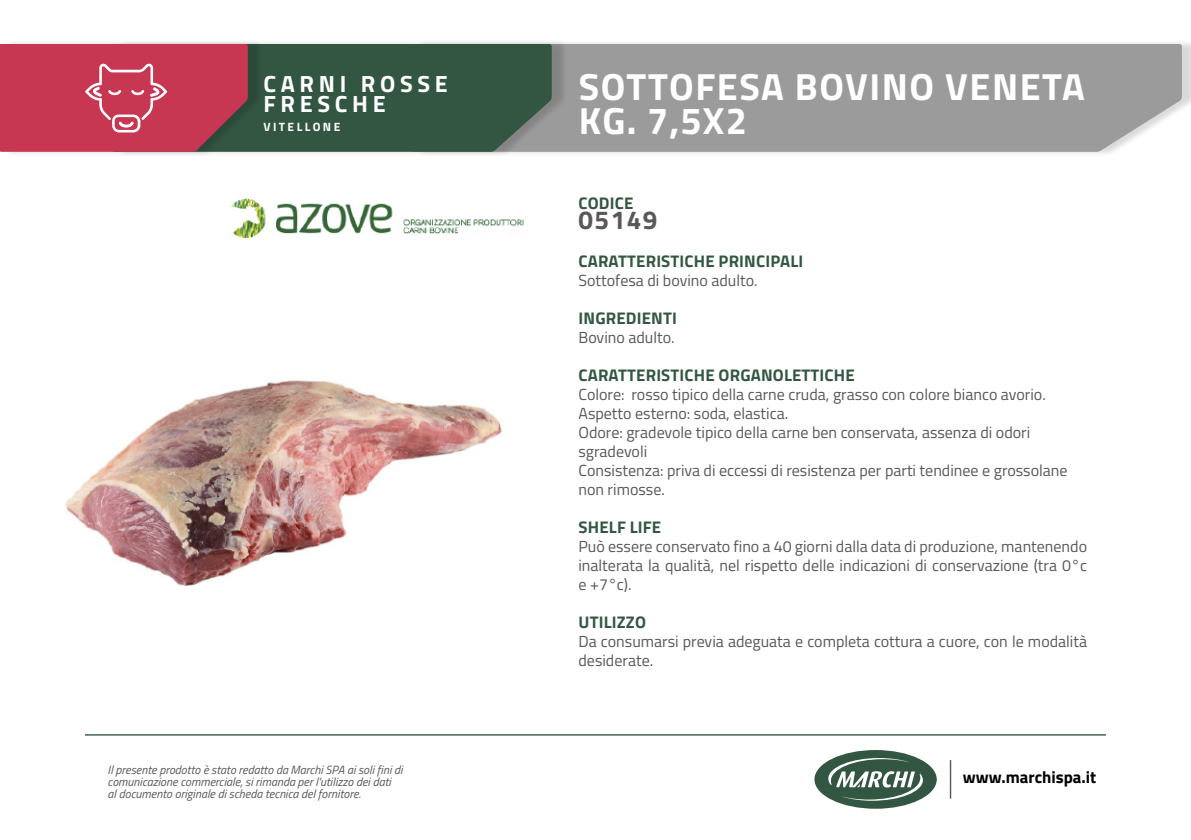
<style>
.page{position:relative;width:1191px;height:840px;background:#fff}
.page>*{position:absolute;margin:0;border:0;box-sizing:border-box;transform-origin:0 0}
.t1{font:700 37.8px/34.2px "Titillium Web";letter-spacing:.04em;color:#fff}
.t2{font:700 26px "Titillium Web";letter-spacing:.06em;color:#585857}
.t3{font:700 23.4px/19.8px "Titillium Web";letter-spacing:.2em;color:#fff}
.t4{font:700 16.8px "Titillium Web";letter-spacing:.01em;color:#335643}
.t5{font:700 16.8px "Titillium Web";color:#000}
.t6{font:16px/19px "Titillium Web";color:#585857}
.t7{font:italic 12px/12px "Titillium Web";color:#585857}
.t8{font:700 12px "Titillium Web";letter-spacing:.2em;color:#fff}
</style>
<div class="page">
<hr style="left:949px;top:759px;width:2px;height:39px;background:#585857">
<div style="left:814px;top:749px;width:122px;height:59px;background:#335643;border-radius:50%"></div>
<svg style="left:828px;top:757px;width:95px;height:43px"></svg>
<hr style="left:85px;top:733px;width:1021px;height:2px;background:#335643">
<div style="left:416px;top:39px;width:775px;height:118px;background:#000;opacity:.15"></div>
<div style="left:567px;top:44px;width:614px;height:108px;background:#9c9b9b"></div>
<div style="left:116px;top:39px;width:451px;height:118px;background:#000;opacity:.15"></div>
<div style="left:264px;top:44px;width:288px;height:108px;background:#335643"></div>
<div style="left:4px;top:39px;width:260px;height:118px;background:#000;opacity:.15"></div>
<svg style="left:0;top:44px;width:248px;height:108px;background:#c13f57"></svg>
<img style="left:65px;top:380px;width:437px;height:206px">
<img style="left:231px;top:198px;width:293px;height:40px">
<p class="t3" style="left:263px;top:73px;width:186px">CARNI ROSSE<br>FRESCHE</p>
<p class="t8" style="left:263px;top:118px;width:78px">VITELLONE</p>
<p class="t3" style="left:302px;top:92px;width:91px">CARNE</p>
<p class="t7" style="left:108px;top:762px;width:296px">Il presente prodotto è stato redatto da Marchi SPA ai soli fini di comunicazione commerciale, si rimanda per l'utilizzo dei dati<br>al documento originale di scheda tecnica del fornitore.</p>
<p class="t1" style="left:578px;top:68px;width:508px">SOTTOFESA BOVINO VENETA<br>KG. 7,5X2</p>
<p class="t4" style="left:578px;top:190px;width:56px">CODICE</p>
<p class="t2" style="left:578px;top:200px;width:81px">05149</p>
<p class="t4" style="left:578px;top:248px;width:226px">CARATTERISTICHE PRINCIPALI</p>
<p class="t6" style="left:578px;top:270px;width:181px">Sottofesa di bovino adulto.</p>
<p class="t4" style="left:578px;top:305px;width:100px">INGREDIENTI</p>
<p class="t6" style="left:578px;top:327px;width:98px">Bovino adulto.</p>
<p class="t4" style="left:578px;top:362px;width:278px">CARATTERISTICHE ORGANOLETTICHE</p>
<p class="t6" style="left:578px;top:384px;width:469px">Colore: rosso tipico della carne cruda, grasso con colore bianco avorio.</p>
<p class="t6" style="left:578px;top:403px;width:211px">Aspetto esterno: soda, elastica.</p>
<p class="t6" style="left:578px;top:422px;width:453px">Odore: gradevole tipico della carne ben conservata, assenza di odori sgradevoli</p>
<p class="t6" style="left:578px;top:460px;width:490px">Consistenza: priva di eccessi di resistenza per parti tendinee e grossolane non rimosse.</p>
<p class="t4" style="left:578px;top:514px;width:84px">SHELF LIFE</p>
<p class="t6" style="left:578px;top:536px;width:510px;text-align:justify">Può essere conservato fino a 40 giorni dalla data di produzione, mantenendo inalterata la qualità, nel rispetto delle indicazioni di conservazione (tra 0°c e +7°c).</p>
<p class="t4" style="left:578px;top:609px;width:69px">UTILIZZO</p>
<p class="t6" style="left:578px;top:631px;width:510px">Da consumarsi previa adeguata e completa cottura a cuore, con le modalità desiderate.</p>
<p class="t5" style="left:963px;top:764px;width:135px">www.marchispa.it</p>
</div>
